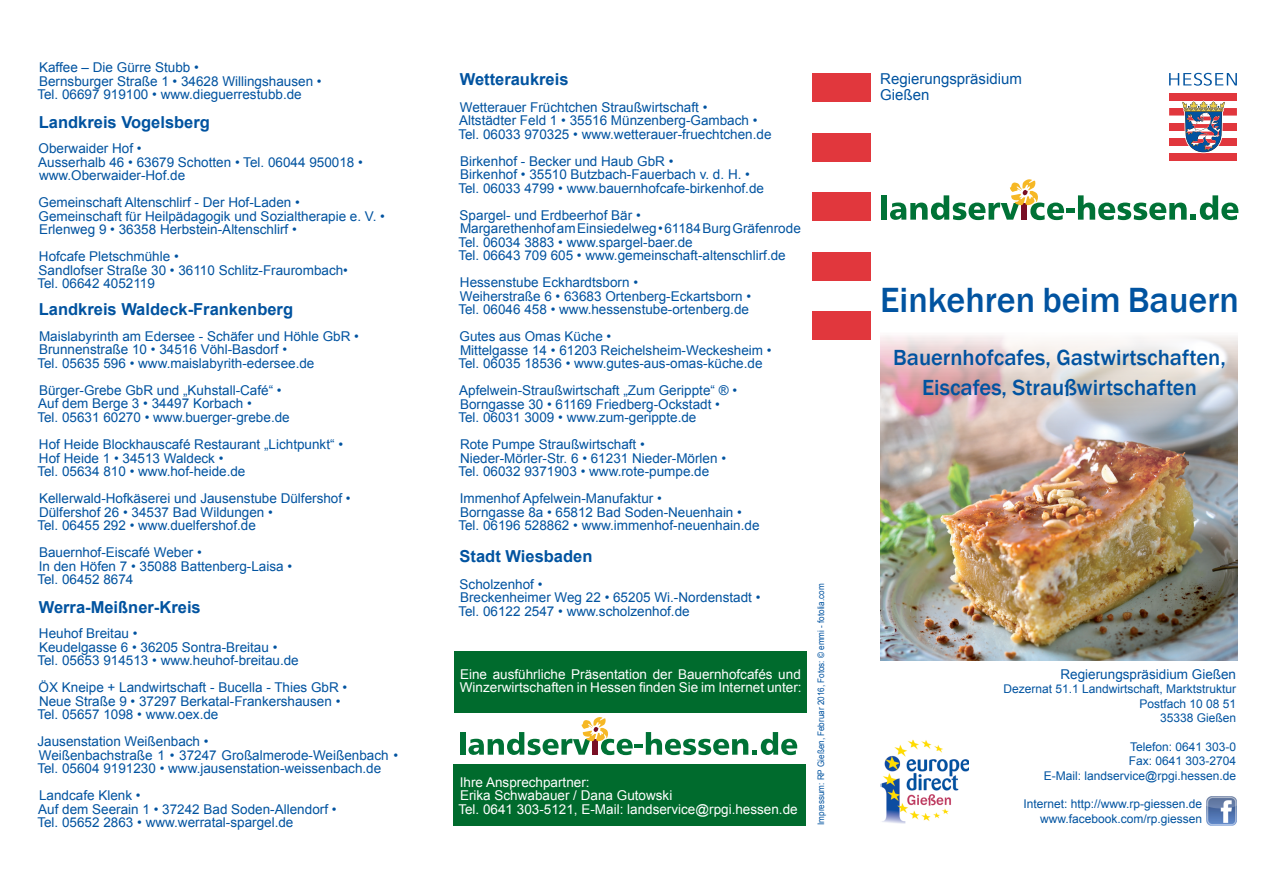
<style>
.page{position:relative;width:1263px;height:893px;background:#fff}
.page>*{position:absolute;margin:0;border:0;box-sizing:border-box;transform-origin:0 0}
.t1{font:500 36px "Franklin Gothic";color:#0153a0}
.t2{font:500 22.5px/30px "Franklin Gothic";color:#0153a0;text-align:center}
.t3{font:700 16.5px "Arial";color:#0153a0}
.t4{font:15px/16.5px "Arial";color:#0153a0}
.t5{font:13.5px "Arial";color:#0153a0}
.t6{font:13.5px/13.5px "Arial";color:#fff}
.t7{font:12px "Arial";color:#0153a0}
.t8{font:9px "Arial";color:#0153a0;scale:.9 1}
</style>
<div class="page">
<div style="left:453px;top:764px;width:353px;height:61px;background:#006b2d"></div>
<div style="left:454px;top:652px;width:352px;height:61px;background:#006b2d"></div>
<div style="left:812px;top:73px;width:59px;height:29px;background:#e1373d"></div>
<div style="left:812px;top:133px;width:59px;height:29px;background:#e1373d"></div>
<div style="left:812px;top:192px;width:59px;height:29px;background:#e1373d"></div>
<div style="left:812px;top:252px;width:59px;height:29px;background:#e1373d"></div>
<div style="left:812px;top:311px;width:59px;height:29px;background:#e1373d"></div>
<div style="left:1169px;top:93px;width:68px;height:8px;background:#e1373d"></div>
<div style="left:1169px;top:108px;width:68px;height:8px;background:#e1373d"></div>
<div style="left:1169px;top:123px;width:68px;height:8px;background:#e1373d"></div>
<div style="left:1169px;top:138px;width:68px;height:8px;background:#e1373d"></div>
<div style="left:1169px;top:153px;width:68px;height:8px;background:#e1373d"></div>
<svg style="left:1181px;top:101px;width:45px;height:52px"></svg>
<svg style="left:1169px;top:73px;width:68px;height:13px"></svg>
<img style="left:882px;top:740px;width:86px;height:83px">
<img style="left:1206px;top:796px;width:30px;height:30px">
<div style="left:881px;top:195px;width:6px;height:25px;background:#007236"></div>
<svg style="left:890px;top:179px;width:348px;height:41px"></svg>
<div style="left:460px;top:732px;width:5px;height:23px;background:#007236"></div>
<svg style="left:468px;top:717px;width:329px;height:38px"></svg>
<img style="left:880px;top:336px;width:357px;height:324px">
<p class="t5" style="left:39px;top:59px;width:161px">Kaffee – Die Gürre Stubb •</p>
<p class="t5" style="left:39px;top:72px;width:284px">Bernsburger Straße 1 • 34628 Willingshausen •</p>
<p class="t5" style="left:37px;top:86px;width:266px">Tel. 06697 919100 • www.dieguerrestubb.de</p>
<p class="t3" style="left:39px;top:111px;width:173px">Landkreis Vogelsberg</p>
<p class="t5" style="left:39px;top:140px;width:105px">Oberwaider Hof •</p>
<p class="t5" style="left:38px;top:153px;width:326px">Ausserhalb 46 • 63679 Schotten • Tel. 06044 950018 •</p>
<p class="t5" style="left:39px;top:167px;width:148px">www.Oberwaider-Hof.de</p>
<p class="t5" style="left:39px;top:194px;width:263px">Gemeinschaft Altenschlirf - Der Hof-Laden •</p>
<p class="t5" style="left:39px;top:207px;width:348px">Gemeinschaft für Heilpädagogik und Sozialtherapie e. V. •</p>
<p class="t5" style="left:39px;top:221px;width:259px">Erlenweg 9 • 36358 Herbstein-Altenschlirf •</p>
<p class="t5" style="left:39px;top:248px;width:141px">Hofcafe Pletschmühle •</p>
<p class="t5" style="left:39px;top:261px;width:311px">Sandlofser Straße 30 • 36110 Schlitz-Fraurombach•</p>
<p class="t5" style="left:37px;top:275px;width:119px">Tel. 06642 4052119</p>
<p class="t3" style="left:39px;top:299px;width:256px">Landkreis Waldeck-Frankenberg</p>
<p class="t5" style="left:39px;top:327px;width:321px">Maislabyrinth am Edersee - Schäfer und Höhle GbR •</p>
<p class="t5" style="left:39px;top:341px;width:250px">Brunnenstraße 10 • 34516 Vöhl-Basdorf •</p>
<p class="t5" style="left:37px;top:354px;width:279px">Tel. 05635 596 • www.maislabyrith-edersee.de</p>
<p class="t5" style="left:39px;top:381px;width:244px">Bürger-Grebe GbR und „Kuhstall-Café“ •</p>
<p class="t5" style="left:38px;top:395px;width:215px">Auf dem Berge 3 • 34497 Korbach •</p>
<p class="t5" style="left:37px;top:408px;width:254px">Tel. 05631 60270 • www.buerger-grebe.de</p>
<p class="t5" style="left:39px;top:435px;width:306px">Hof Heide Blockhauscafé Restaurant „Lichtpunkt“ •</p>
<p class="t5" style="left:39px;top:449px;width:186px">Hof Heide 1 • 34513 Waldeck •</p>
<p class="t5" style="left:37px;top:462px;width:210px">Tel. 05634 810 • www.hof-heide.de</p>
<p class="t5" style="left:39px;top:489px;width:313px">Kellerwald-Hofkäserei und Jausenstube Dülfershof •</p>
<p class="t5" style="left:39px;top:503px;width:235px">Dülfershof 26 • 34537 Bad Wildungen •</p>
<p class="t5" style="left:37px;top:516px;width:220px">Tel. 06455 292 • www.duelfershof.de</p>
<p class="t5" style="left:39px;top:543px;width:164px">Bauernhof-Eiscafé Weber •</p>
<p class="t5" style="left:39px;top:557px;width:255px">In den Höfen 7 • 35088 Battenberg-Laisa •</p>
<p class="t5" style="left:37px;top:570px;width:98px">Tel. 06452 8674</p>
<p class="t3" style="left:39px;top:596px;width:163px">Werra-Meißner-Kreis</p>
<p class="t5" style="left:39px;top:624px;width:100px">Heuhof Breitau •</p>
<p class="t5" style="left:39px;top:638px;width:240px">Keudelgasse 6 • 36205 Sontra-Breitau •</p>
<p class="t5" style="left:37px;top:651px;width:263px">Tel. 05653 914513 • www.heuhof-breitau.de</p>
<p class="t5" style="left:39px;top:678px;width:310px">ÖX Kneipe + Landwirtschaft - Bucella - Thies GbR •</p>
<p class="t5" style="left:39px;top:692px;width:303px">Neue Straße 9 • 37297 Berkatal-Frankershausen •</p>
<p class="t5" style="left:37px;top:705px;width:183px">Tel. 05657 1098 • www.oex.de</p>
<p class="t5" style="left:38px;top:732px;width:173px">Jausenstation Weißenbach •</p>
<p class="t5" style="left:39px;top:746px;width:361px">Weißenbachstraße 1 • 37247 Großalmerode-Weißenbach •</p>
<p class="t5" style="left:37px;top:759px;width:345px">Tel. 05604 9191230 • www.jausenstation-weissenbach.de</p>
<p class="t5" style="left:39px;top:786px;width:103px">Landcafe Klenk •</p>
<p class="t5" style="left:38px;top:800px;width:300px">Auf dem Seerain 1 • 37242 Bad Soden-Allendorf •</p>
<p class="t5" style="left:37px;top:813px;width:258px">Tel. 05652 2863 • www.werratal-spargel.de</p>
<p class="t3" style="left:460px;top:68px;width:110px">Wetteraukreis</p>
<p class="t5" style="left:460px;top:98px;width:249px">Wetterauer Früchtchen Straußwirtschaft •</p>
<p class="t5" style="left:459px;top:111px;width:300px">Altstädter Feld 1 • 35516 Münzenberg-Gambach •</p>
<p class="t5" style="left:458px;top:125px;width:315px">Tel. 06033 970325 • www.wetterauer-fruechtchen.de</p>
<p class="t5" style="left:460px;top:152px;width:215px">Birkenhof - Becker und Haub GbR •</p>
<p class="t5" style="left:460px;top:165px;width:291px">Birkenhof • 35510 Butzbach-Fauerbach v. d. H. •</p>
<p class="t5" style="left:458px;top:179px;width:307px">Tel. 06033 4799 • www.bauernhofcafe-birkenhof.de</p>
<p class="t5" style="left:460px;top:206px;width:183px">Spargel- und Erdbeerhof Bär •</p>
<p class="t5" style="left:460px;top:219px;width:342px">Margarethenhof am Einsiedelweg • 61184 Burg Gräfenrode</p>
<p class="t5" style="left:458px;top:233px;width:236px">Tel. 06034 3883 • www.spargel-baer.de</p>
<p class="t5" style="left:458px;top:246px;width:329px">Tel. 06643 709 605 • www.gemeinschaft-altenschlirf.de</p>
<p class="t5" style="left:460px;top:273px;width:180px">Hessenstube Eckhardtsborn •</p>
<p class="t5" style="left:460px;top:287px;width:293px">Weiherstraße 6 • 63683 Ortenberg-Eckartsborn •</p>
<p class="t5" style="left:458px;top:300px;width:292px">Tel. 06046 458 • www.hessenstube-ortenberg.de</p>
<p class="t5" style="left:459px;top:327px;width:153px">Gutes aus Omas Küche •</p>
<p class="t5" style="left:460px;top:341px;width:313px">Mittelgasse 14 • 61203 Reichelsheim-Weckesheim •</p>
<p class="t5" style="left:458px;top:354px;width:306px">Tel. 06035 18536 • www.gutes-aus-omas-küche.de</p>
<p class="t5" style="left:459px;top:381px;width:279px">Apfelwein-Straußwirtschaft „Zum Gerippte“ ® •</p>
<p class="t5" style="left:460px;top:395px;width:261px">Borngasse 30 • 61169 Friedberg-Ockstadt •</p>
<p class="t5" style="left:458px;top:408px;width:240px">Tel. 06031 3009 • www.zum-gerippte.de</p>
<p class="t5" style="left:460px;top:435px;width:186px">Rote Pumpe Straußwirtschaft •</p>
<p class="t5" style="left:460px;top:449px;width:268px">Nieder-Mörler-Str. 6 • 61231 Nieder-Mörlen •</p>
<p class="t5" style="left:458px;top:462px;width:252px">Tel. 06032 9371903 • www.rote-pumpe.de</p>
<p class="t5" style="left:460px;top:489px;width:204px">Immenhof Apfelwein-Manufaktur •</p>
<p class="t5" style="left:460px;top:503px;width:283px">Borngasse 8a • 65812 Bad Soden-Neuenhain •</p>
<p class="t5" style="left:458px;top:516px;width:303px">Tel. 06196 528862 • www.immenhof-neuenhain.de</p>
<p class="t3" style="left:460px;top:545px;width:134px">Stadt Wiesbaden</p>
<p class="t5" style="left:460px;top:575px;width:84px">Scholzenhof •</p>
<p class="t5" style="left:460px;top:588px;width:302px">Breckenheimer Weg 22 • 65205 Wi.-Nordenstadt •</p>
<p class="t5" style="left:458px;top:602px;width:233px">Tel. 06122 2547 • www.scholzenhof.de</p>
<p class="t6" style="left:460px;top:667px;width:343px">Eine ausführliche Präsentation der Bauernhofcafés und<br>Winzerwirtschaften in Hessen finden Sie im Internet unter:</p>
<p class="t6" style="left:460px;top:775px;width:131px">Ihre Ansprechpartner:</p>
<p class="t6" style="left:460px;top:789px;width:214px">Erika Schwabauer / Dana Gutowski</p>
<p class="t6" style="left:458px;top:802px;width:341px">Tel. 0641 303-5121, E-Mail: landservice@rpgi.hessen.de</p>
<p class="t8" style="left:815px;top:825px;width:270px;rotate:-90deg">Impressum: RP Gießen, Februar 2016, Fotos: © emmi - fotolia.com</p>
<p class="t4" style="left:880px;top:71px;width:143px">Regierungspräsidium<br>Gießen</p>
<p class="t1" style="left:880px;top:278px;width:360px">Einkehren beim Bauern</p>
<p class="t2" style="left:893px;top:342px;width:334px">Bauernhofcafes, Gastwirtschaften,<br>Eiscafes, Straußwirtschaften</p>
<p class="t5" style="left:1060px;top:665px;width:177px">Regierungspräsidium Gießen</p>
<p class="t7" style="left:1003px;top:681px;width:234px">Dezernat 51.1 Landwirtschaft, Marktstruktur</p>
<p class="t7" style="left:1139px;top:696px;width:98px">Postfach 10 08 51</p>
<p class="t7" style="left:1160px;top:710px;width:78px">35338 Gießen</p>
<p class="t7" style="left:1130px;top:739px;width:108px">Telefon: 0641 303-0</p>
<p class="t7" style="left:1129px;top:753px;width:109px">Fax: 0641 303-2704</p>
<p class="t7" style="left:1044px;top:768px;width:194px">E-Mail: landservice@rpgi.hessen.de</p>
<p class="t7" style="left:1023px;top:796px;width:180px">Internet: http://www.rp-giessen.de</p>
<p class="t7" style="left:1040px;top:811px;width:164px">www.facebook.com/rp.giessen</p>
</div>
